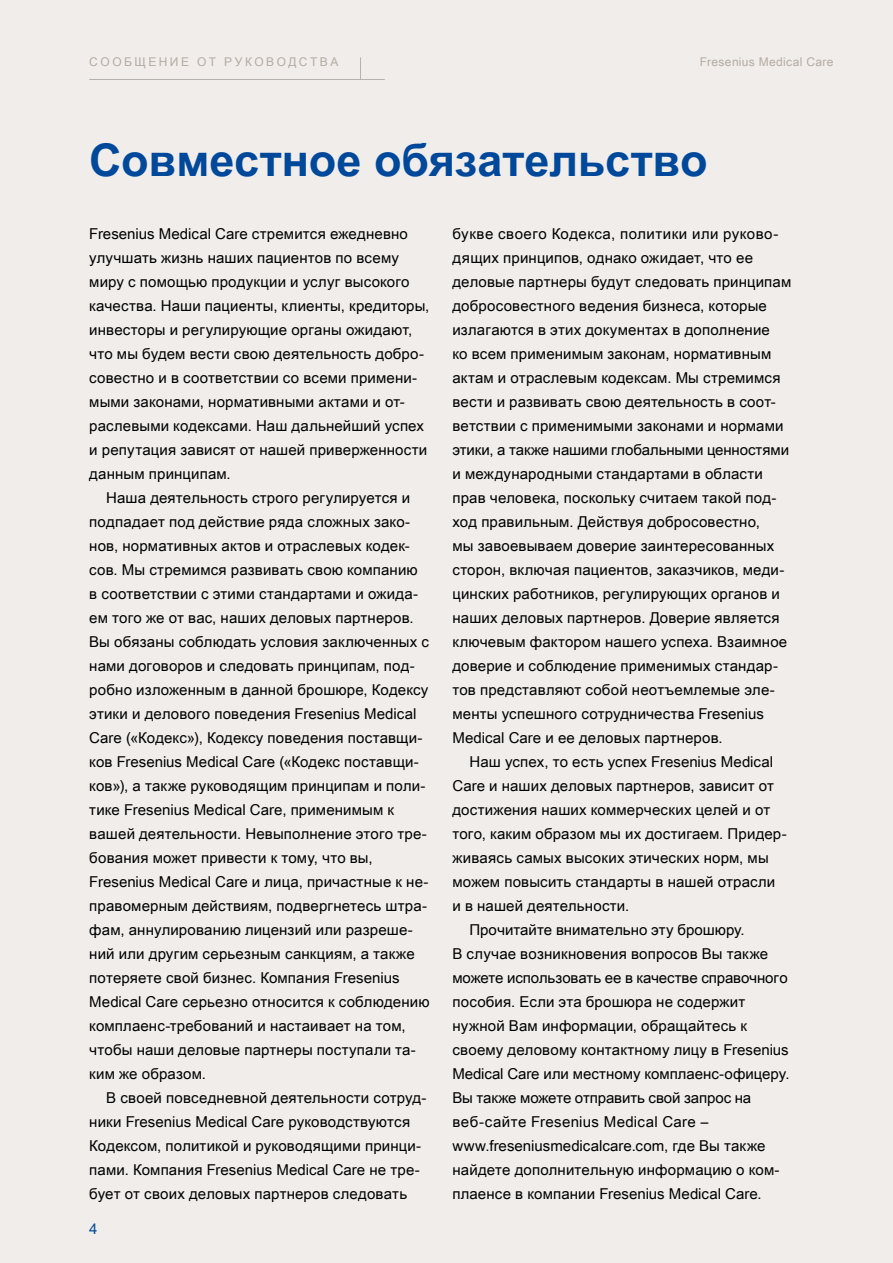
<style>
.page{position:relative;width:893px;height:1263px;background:#f0edeb}
.page>*{position:absolute;margin:0;border:0;box-sizing:border-box;transform-origin:0 0}
.t1{font:700 45px "Arial Unicode MS";color:#00489a}
.t2{font:15px/24px "Arial Unicode MS";letter-spacing:.01em;color:#000}
.t3{font:15px "Arial Unicode MS";letter-spacing:-.01em;color:#000}
.t4{font:15px "Arial Unicode MS";color:#00489a}
.t5{font:12px "Arial Unicode MS";letter-spacing:.19em;color:#b5aba1}
.t6{font:12px "Arial Unicode MS";letter-spacing:.03em;color:#b5aba1}
</style>
<div class="page">
<hr style="left:89px;top:79px;width:296px;height:1px;background:#b3b2b2">
<svg style="left:360px;top:57px;width:1px;height:22px"></svg>
<p class="t5" style="left:89px;top:53px;width:251px">СООБЩЕНИЕ ОТ РУКОВОДСТВА</p>
<p class="t6" style="left:700px;top:53px;width:135px">Fresenius Medical Care</p>
<h1 class="t1" style="left:89px;top:127px;width:620px">Совместное обязательство</h1>
<p class="t2" style="left:89px;top:221px;width:342px">Fresenius Medical Care стремится ежедневно улучшать жизнь наших пациентов по всему миру с помощью продукции и услуг высокого качества. Наши пациенты, клиенты, кредиторы, инвесторы и регулирующие органы ожидают, что мы будем вести свою деятельность добро&shy;совестно и в соответствии со всеми примени&shy;мыми законами, нормативными актами и от&shy;раслевыми кодексами. Наш дальнейший успех и репутация зависят от нашей приверженности данным принципам.</p>
<p class="t2" style="left:89px;top:485px;width:342px;text-indent:17px">Наша деятельность строго регулируется и подпадает под действие ряда сложных зако&shy;нов, нормативных актов и отраслевых кодек&shy;сов. Мы стремимся развивать свою компанию<br>в соответствии с этими стандартами и ожида&shy;ем того же от вас, наших деловых партнеров.<br>Вы обязаны соблюдать условия заключенных с нами договоров и следовать принципам, под&shy;робно изложенным в данной брошюре, Кодексу этики и делового поведения Fresenius Medical Care («Кодекс»), Кодексу поведения поставщи&shy;ков Fresenius Medical Care («Кодекс поставщи&shy;ков»), а также руководящим принципам и поли&shy;тике Fresenius Medical Care, применимым к вашей деятельности. Невыполнение этого тре&shy;бования может привести к тому, что вы, Fresenius Medical Care и лица, причастные к не&shy;правомерным действиям, подвергнетесь штра&shy;фам, аннулированию лицензий или разреше&shy;ний или другим серьезным санкциям, а также потеряете свой бизнес. Компания Fresenius Medical Care серьезно относится к соблюдению комплаенс-требований и настаивает на том, чтобы наши деловые партнеры поступали та&shy;ким же образом.</p>
<p class="t2" style="left:89px;top:1085px;width:339px;text-indent:17px">В своей повседневной деятельности сотруд&shy;ники Fresenius Medical Care руководствуются Кодексом, политикой и руководящими принци&shy;пами. Компания Fresenius Medical Care не тре&shy;бует от своих деловых партнеров следовать</p>
<p class="t4" style="left:89px;top:1218px;width:10px">4</p>
<p class="t2" style="left:452px;top:221px;width:340px">букве своего Кодекса, политики или руково&shy;дящих принципов, однако ожидает, что ее деловые партнеры будут следовать принципам добросовестного ведения бизнеса, которые излагаются в этих документах в дополнение<br>ко всем применимым законам, нормативным актам и отраслевым кодексам. Мы стремимся вести и развивать свою деятельность в соот&shy;ветствии с применимыми законами и нормами этики, а также нашими глобальными ценностями и международными стандартами в области прав человека, поскольку считаем такой под&shy;ход правильным. Действуя добросовестно,<br>мы -завоевываем доверие заинтересованных сторон, включая пациентов, заказчиков, меди&shy;цинских работников, регулирующих органов и наших деловых партнеров. Доверие является ключевым фактором нашего успеха. Взаимное доверие и соблюдение применимых стандар&shy;тов представляют собой неотъемлемые эле&shy;менты успешного сотрудничества Fresenius Medical Care и ее деловых партнеров.</p>
<p class="t2" style="left:469px;top:749px;width:305px">Наш успех, то есть успех Fresenius Medical</p>
<p class="t2" style="left:452px;top:773px;width:323px">Care и наших деловых партнеров, зависит от</p>
<p class="t2" style="left:452px;top:797px;width:319px">достижения наших коммерческих целей и от</p>
<p class="t2" style="left:452px;top:821px;width:336px">того, каким образом мы их достигаем. Придер-</p>
<p class="t2" style="left:452px;top:845px;width:318px">живаясь самых высоких этических норм, мы</p>
<p class="t2" style="left:452px;top:869px;width:324px">можем повысить стандарты в нашей отрасли</p>
<p class="t2" style="left:452px;top:893px;width:178px">и в нашей деятельности.</p>
<p class="t2" style="left:469px;top:917px;width:277px">Прочитайте внимательно эту брошюру.</p>
<p class="t2" style="left:452px;top:941px;width:317px">В -случае возникновения вопросов Вы также</p>
<p class="t3" style="left:452px;top:967px;width:337px">можете использовать ее в качестве справочного</p>
<p class="t2" style="left:452px;top:989px;width:294px">пособия. Если эта брошюра не содержит</p>
<p class="t2" style="left:452px;top:1013px;width:296px">нужной Вам информации, обращайтесь к</p>
<p class="t2" style="left:452px;top:1037px;width:338px">своему деловому контактному лицу в Fresenius</p>
<p class="t2" style="left:452px;top:1061px;width:339px">Medical Care или местному комплаенс-офицеру.</p>
<p class="t3" style="left:452px;top:1087px;width:300px">Вы также можете отправить свой запрос на</p>
<p class="t2" style="left:452px;top:1109px;width:257px">веб-сайте Fresenius Medical Care –</p>
<p class="t2" style="left:452px;top:1133px;width:315px">www.freseniusmedicalcare.com, где Вы также</p>
<p class="t2" style="left:452px;top:1157px;width:329px">найдете дополнительную информацию о ком-</p>
<p class="t2" style="left:452px;top:1181px;width:311px">плаенсе в компании Fresenius Medical Care.</p>
</div>
